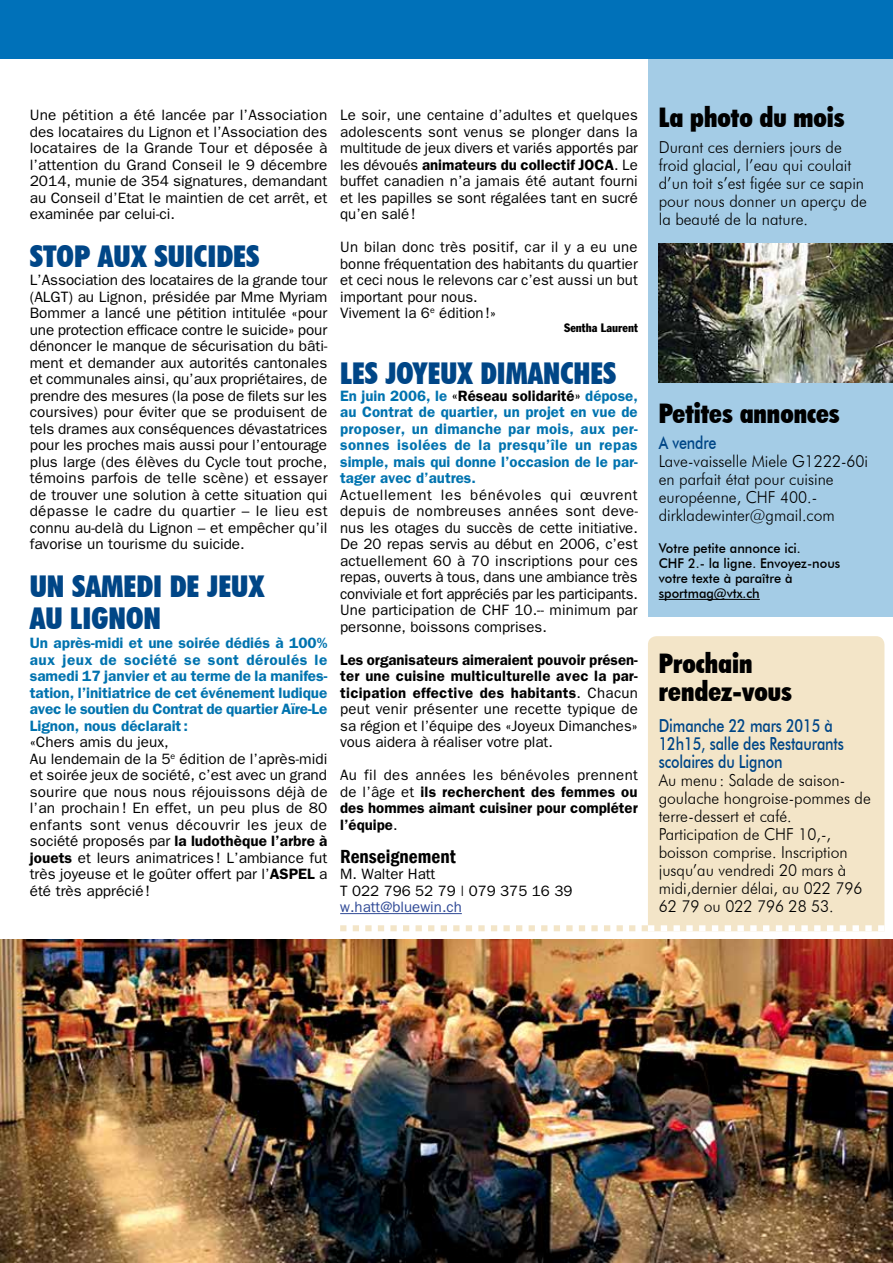
<style>
.page{position:relative;width:893px;height:1263px;background:#fff}
.page>*{position:absolute;margin:0;border:0;box-sizing:border-box;transform-origin:0 0}
.t1{font:900 condensed 30px/31.5px "Futura BT";color:#004687}
.t2{font:900 condensed 27px/28.5px "Futura BT";color:#000}
.t3{font:600 condensed 19.5px "Franklin Gothic";color:#000}
.t4{font:500 18px/18px "Futura BT";letter-spacing:-.01em;color:#004687;scale:.8 1}
.t5{font:300 16.5px/18px "Futura BT";color:#000;scale:.95 1}
.t6{font:15px/16.5px "Franklin Gothic";color:#000;text-align:justify}
.t7{font:600 15px/16.5px "Franklin Gothic";color:#0073af;text-align:justify}
.t8{font:600 15px/16.5px "Franklin Gothic";color:#000;text-align:justify}
.t9{font:15px "Franklin Gothic";color:#304a96}
.t10{font:500 13.5px/15px "Futura BT";color:#000;scale:.95 1}
.t11{font:condensed 12px "Franklin Gothic";color:#000}
.s1{font-weight:600}
.s2{color:#000}
.s3{font-weight:400}
</style>
<div class="page">
<div style="left:0;top:0;width:893px;height:59px;background:#0071b9"></div>
<div style="left:648px;top:636px;width:236px;height:289px;background:#f3e5c8"></div>
<div style="left:648px;top:59px;width:245px;height:558px;background:#a4cce6"></div>
<hr style="left:340px;top:913px;width:122px;height:1px;background:#304a96">
<img style="left:0;top:940px;width:893px;height:323px">
<svg style="left:340px;top:925px;width:544px;height:6px"></svg>
<img style="left:659px;top:243px;width:234px;height:139px">
<hr style="left:659px;top:599px;width:101px;height:1px;background:#000">
<p class="t6" style="left:30px;top:106px;width:299px">Une pétition a été lancée par l’Association des locataires du Lignon et l’Association des locataires de la Grande Tour et déposée à l’attention du Grand Conseil le 9 décembre 2014, munie de 354 signatures, demandant au Conseil d’Etat le maintien de cet arrêt, et examinée par celui-ci.</p>
<h1 class="t1" style="left:30px;top:240px;width:231px">STOP AUX SUICIDES</h1>
<p class="t6" style="left:30px;top:271px;width:299px">L’Association des locataires de la grande tour (ALGT) au Lignon, présidée par Mme Myriam Bommer a lancé une pétition intitulée «pour une protection efficace contre le suicide» pour dénoncer le manque de sécurisation du bâti&shy;ment et demander aux autorités cantonales et communales ainsi, qu’aux propriétaires, de prendre des mesures (la pose de filets sur les coursives) pour éviter que se produisent de tels drames aux conséquences dévastatrices pour les proches mais aussi pour l’entourage plus large (des élèves du Cycle tout proche, témoins parfois de telle scène) et essayer de trouver une solution à cette situation qui dépasse le cadre du quartier – le lieu est connu au-delà du Lignon – et empêcher qu’il favorise un tourisme du suicide.</p>
<h1 class="t1" style="left:30px;top:570px;width:236px">UN SAMEDI DE JEUX<br>AU LIGNON</h1>
<p class="t7" style="left:30px;top:634px;width:299px">Un après-midi et une soirée dédiés à 100% aux jeux de société se sont déroulés le samedi 17 janvier et au terme de la manifes&shy;tation, l’initiatrice de cet événement ludique avec le soutien du Contrat de quartier Aïre-Le Lignon, nous déclarait:</p>
<p class="t6" style="left:30px;top:733px;width:299px;text-align:left">«Chers amis du jeux,<br>Au lendemain de la 5<sup>e</sup> édition de l’après-midi et soirée jeux de société, c’est avec un grand sourire que nous nous réjouissons déjà de l’an prochain ! En effet, un peu plus de 80 enfants sont venus découvrir les jeux de société proposés par <span class="s1">la ludothèque l’arbre à jouets</span> et leurs animatrices! L’ambiance fut très joyeuse et le goûter offert par l’<span class="s1">ASPEL</span> a été très apprécié!</p>
<p class="t6" style="left:340px;top:106px;width:299px">Le soir, une centaine d’adultes et quelques adolescents sont venus se plonger dans la multitude de jeux divers et variés apportés par les dévoués <span class="s1">animateurs du collectif JOCA</span>. Le buffet canadien n’a jamais été autant fourni et les papilles se sont régalées tant en sucré qu’en salé!</p>
<p class="t6" style="left:340px;top:238px;width:299px;text-align:left">Un bilan donc très positif, car il y a eu une bonne fréquentation des habitants du quartier et ceci nous le relevons car c’est aussi un but important pour nous.<br>Vivement la 6<sup>e</sup> édition!»</p>
<p class="t11" style="left:564px;top:320px;width:75px">Sentha Laurent</p>
<h1 class="t1" style="left:340px;top:357px;width:278px">LES JOYEUX DIMANCHES</h1>
<p class="t7" style="left:340px;top:387px;width:299px">En juin 2006, le <span class="s2">«Réseau solidarité»</span> dépose, au Contrat de quartier, un projet en vue de proposer, un dimanche par mois, aux per&shy;sonnes isolées de la presqu’île un repas simple, mais qui donne l’occasion de le par&shy;tager avec d’autres.</p>
<p class="t6" style="left:340px;top:486px;width:299px">Actuellement les bénévoles qui œuvrent depuis de nombreuses années sont deve&shy;nus les otages du succès de cette initiative.<br>De 20 repas servis au début en 2006, c’est actuellement 60 à 70 inscriptions pour ces repas, ouverts à tous, dans une ambiance très conviviale et fort appréciés par les participants.<br>Une participation de CHF 10.-- minimum par personne, boissons comprises.</p>
<p class="t6" style="left:340px;top:651px;width:299px"><span class="s1">Les organisateurs aimeraient pouvoir présen&shy;ter une cuisine multiculturelle avec la par&shy;ticipation effective des habitants</span>. Chacun peut venir présenter une recette typique de sa région et l’équipe des «Joyeux Dimanches» vous aidera à réaliser votre plat.</p>
<p class="t8" style="left:340px;top:766px;width:299px"><span class="s3">Au fil des années les bénévoles prennent de l’âge et</span> ils recherchent des femmes ou des hommes aimant cuisiner pour compléter l’équipe<span class="s3">.</span></p>
<h3 class="t3" style="left:340px;top:843px;width:117px">Renseignement</h3>
<p class="t6" style="left:340px;top:865px;width:234px">M. Walter Hatt<br>T 022 796 52 79 | 079 375 16 39</p>
<p class="t9" style="left:340px;top:898px;width:123px">w.hatt@bluewin.ch</p>
<h2 class="t2" style="left:659px;top:103px;width:188px">La photo du mois</h2>
<p class="t5" style="left:659px;top:138px;width:221px">Durant ces derniers jours de froid glacial, l’eau qui coulait d’un toit s’est figée sur ce sapin pour nous donner un aperçu de la beauté de la nature.</p>
<h2 class="t2" style="left:659px;top:399px;width:183px">Petites annonces</h2>
<p class="t4" style="left:659px;top:434px;width:74px">A vendre</p>
<p class="t5" style="left:659px;top:452px;width:222px">Lave-vaisselle Miele G1222-60i en parfait état pour cuisine européenne, CHF 400.- dirkladewinter@gmail.com</p>
<p class="t10" style="left:659px;top:540px;width:193px">Votre petite annonce ici.<br>CHF 2.- la ligne. Envoyez-nous votre texte à paraître à sportmag@vtx.ch</p>
<h2 class="t2" style="left:659px;top:649px;width:135px">Prochain rendez-vous</h2>
<p class="t4" style="left:659px;top:717px;width:233px">Dimanche 22 mars 2015 à<br>12h15, salle des Restaurants scolaires du Lignon</p>
<p class="t5" style="left:659px;top:771px;width:225px">Au menu: Salade de saison&shy;goulache hongroise-pommes de terre-dessert et café.<br>Participation de CHF 10,-, boisson comprise. Inscription jusqu’au vendredi 20 mars à midi,dernier délai, au 022 796<br>62 79 ou 022 796 28 53.</p>
</div>
